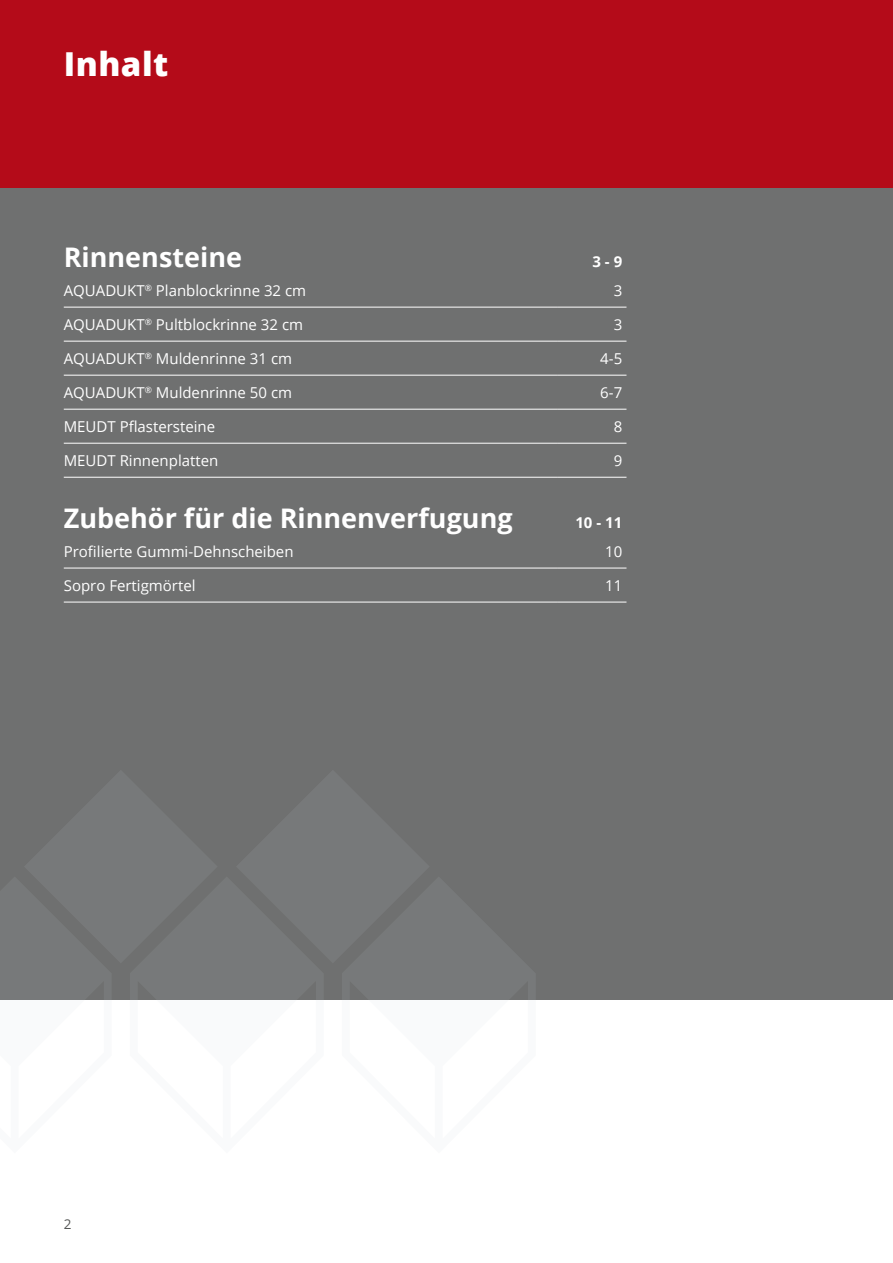
<style>
.page{position:relative;width:893px;height:1263px;background:#fff}
.page>*{position:absolute;margin:0;border:0;box-sizing:border-box;transform-origin:0 0}
.t1{font:800 33px "Open Sans";letter-spacing:.015em;color:#fff}
.t2{font:700 27px "Open Sans";color:#fff}
.t3{font:15px "Open Sans";color:#fff}
.t4{font:700 15px "Open Sans";color:#fff}
.t5{font:13.5px "Open Sans";color:#555756}
</style>
<div class="page">
<div style="left:0;top:187px;width:893px;height:812px;background:#6f7070"></div>
<hr style="left:64px;top:307px;width:493px;height:1px;background:#fff">
<hr style="left:557px;top:307px;width:69px;height:1px;background:#fff">
<hr style="left:64px;top:341px;width:493px;height:1px;background:#fff">
<hr style="left:557px;top:341px;width:69px;height:1px;background:#fff">
<hr style="left:64px;top:375px;width:493px;height:1px;background:#fff">
<hr style="left:557px;top:375px;width:69px;height:1px;background:#fff">
<hr style="left:64px;top:409px;width:493px;height:1px;background:#fff">
<hr style="left:557px;top:409px;width:69px;height:1px;background:#fff">
<hr style="left:64px;top:443px;width:493px;height:1px;background:#fff">
<hr style="left:557px;top:443px;width:69px;height:1px;background:#fff">
<hr style="left:64px;top:568px;width:493px;height:1px;background:#fff">
<hr style="left:557px;top:568px;width:69px;height:1px;background:#fff">
<hr style="left:64px;top:602px;width:493px;height:1px;background:#fff">
<hr style="left:557px;top:602px;width:69px;height:1px;background:#fff">
<hr style="left:64px;top:477px;width:493px;height:1px;background:#fff">
<hr style="left:557px;top:477px;width:69px;height:1px;background:#fff">
<div style="left:0;top:0;width:893px;height:187px;background:#b40b19"></div>
<h1 class="t1" style="left:64px;top:39px;width:106px">Inhalt</h1>
<h2 class="t2" style="left:64px;top:238px;width:180px">Rinnensteine</h2>
<p class="t4" style="left:592px;top:251px;width:31px">3 - 9</p>
<p class="t3" style="left:64px;top:280px;width:244px">AQUADUKT<sup>®</sup> Planblockrinne 32 cm</p>
<p class="t3" style="left:614px;top:280px;width:10px">3</p>
<p class="t3" style="left:64px;top:314px;width:241px">AQUADUKT<sup>®</sup> Pultblockrinne 32 cm</p>
<p class="t3" style="left:614px;top:314px;width:10px">3</p>
<p class="t3" style="left:64px;top:348px;width:230px">AQUADUKT<sup>®</sup> Muldenrinne 31 cm</p>
<p class="t3" style="left:600px;top:348px;width:23px">4-5</p>
<p class="t3" style="left:64px;top:382px;width:230px">AQUADUKT<sup>®</sup> Muldenrinne 50 cm</p>
<p class="t3" style="left:600px;top:382px;width:23px">6-7</p>
<p class="t3" style="left:64px;top:416px;width:153px">MEUDT Pflastersteine</p>
<p class="t3" style="left:614px;top:416px;width:10px">8</p>
<p class="t3" style="left:64px;top:450px;width:156px">MEUDT Rinnenplatten</p>
<p class="t3" style="left:614px;top:450px;width:10px">9</p>
<h2 class="t2" style="left:64px;top:499px;width:450px">Zubehör für die Rinnenverfugung</h2>
<p class="t4" style="left:575px;top:512px;width:48px">10 - 11</p>
<p class="t3" style="left:64px;top:541px;width:231px">Profilierte Gummi-Dehnscheiben</p>
<p class="t3" style="left:605px;top:541px;width:19px">10</p>
<p class="t3" style="left:64px;top:575px;width:133px">Sopro Fertigmörtel</p>
<p class="t3" style="left:605px;top:575px;width:19px">11</p>
<p class="t5" style="left:64px;top:1215px;width:9px">2</p>
</div>
